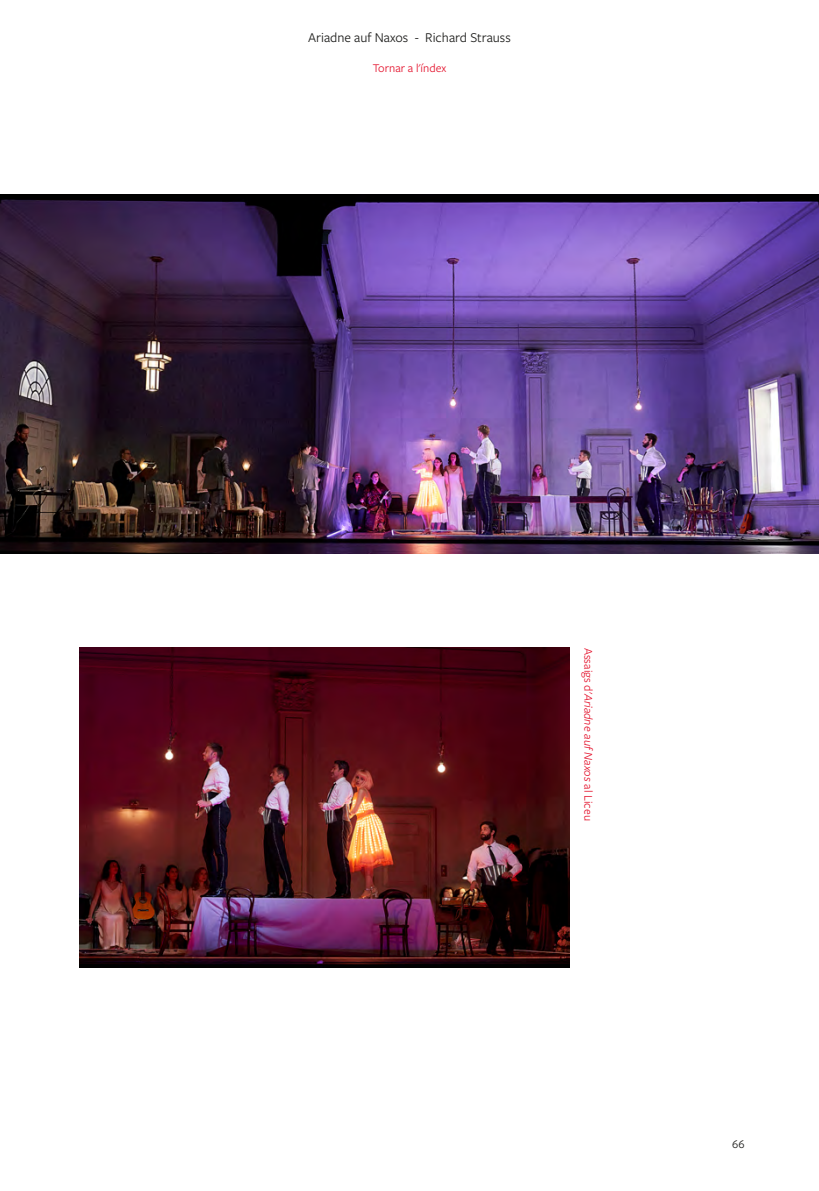
<style>
.page{position:relative;width:819px;height:1191px;background:#fff}
.page>*{position:absolute;margin:0;border:0;box-sizing:border-box;transform-origin:0 0}
.t1{font:14px "Freight Sans Pro";color:#1d1d1b}
.t2{font:12.25px "Freight Sans Pro";color:#e4142e}
.t3{font:12.25px "Freight Sans Pro";color:#1d1d1b}
.s1{font-style:italic}
</style>
<div class="page">
<img style="left:0;top:194px;width:819px;height:359px">
<img style="left:79px;top:647px;width:490px;height:320px">
<p class="t1" style="left:308px;top:28px;width:204px">Ariadne auf Naxos - Richard Strauss</p>
<p class="t2" style="left:373px;top:60px;width:75px">Tornar a l'índex</p>
<p class="t2" style="left:596px;top:647px;width:175px;rotate:90deg">Assaigs d'<span class="s1">Ariadne auf Naxos</span> al Liceu</p>
<p class="t3" style="left:732px;top:1135px;width:14px">66</p>
</div>
